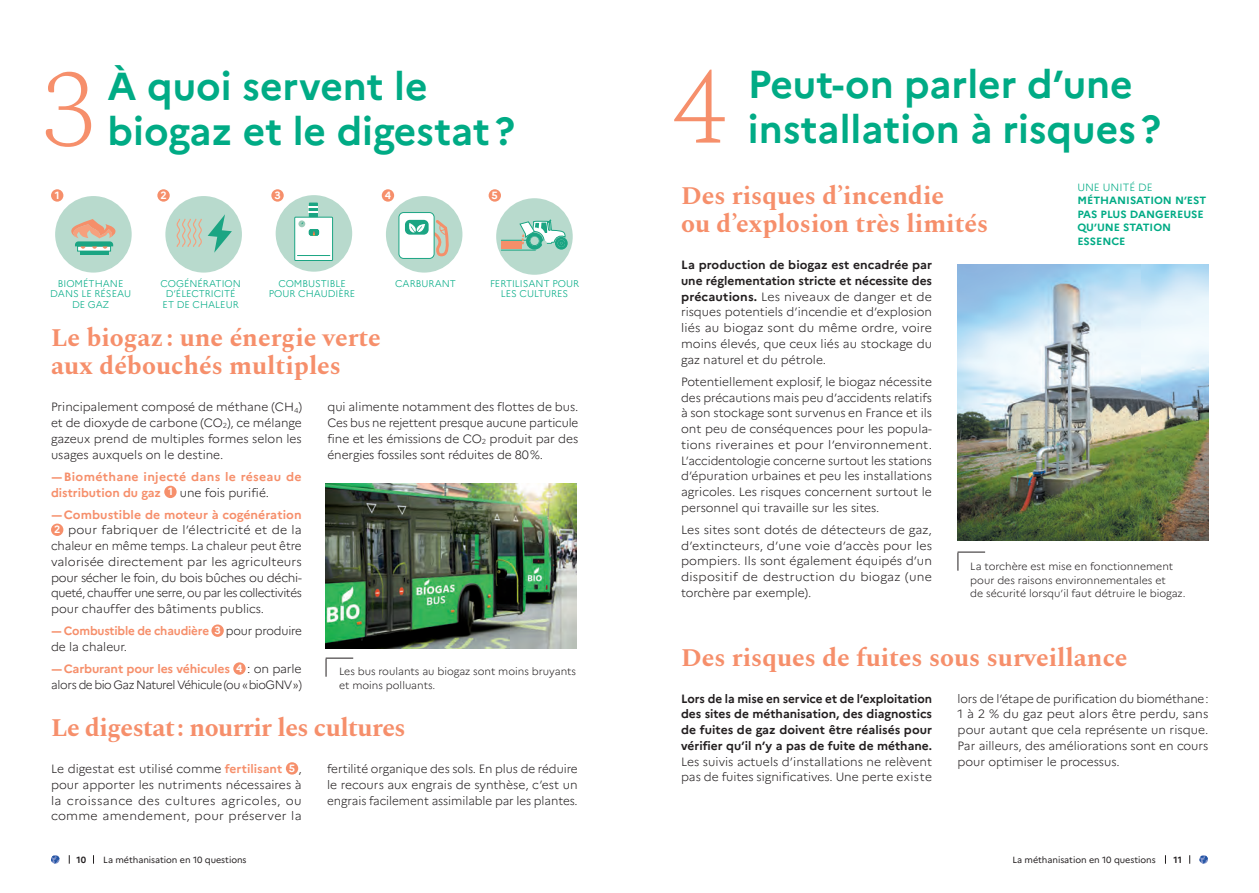
<style>
.page{position:relative;width:1259px;height:893px;background:#fff}
.page>*{position:absolute;margin:0;border:0;box-sizing:border-box;transform-origin:0 0}
.t1{font:200 110.55px "Spectral";color:#f68f6b}
.t2{font:700 39px "Marianne";color:#00ab85}
.t3{font:700 25.5px/28.5px "Spectral";color:#f68f6b}
.t4{font:700 25.5px "Spectral";letter-spacing:-.02em;color:#f68f6b}
.t5{font:300 12px/15.8px "Marianne";color:#231f20;text-align:justify}
.t6{font:700 12px/15.8px "Marianne";color:#231f20;text-align:justify}
.t7{font:300 12px/15.8px "Marianne";letter-spacing:-.045em;color:#231f20}
.t8{font:700 12px/15.8px "Marianne";letter-spacing:.025em;color:#f68f6b}
.t9{font:300 10.5px/13.5px "Marianne";color:#231f20}
.t10{font:700 10.5px/13.5px "Marianne";color:#00ab85}
.t11{font:300 10.5px "Marianne";color:#00ab85}
.t12{font:700 10.5px "Marianne";color:#fff}
.t13{font:300 9.75px/10.5px "Marianne";color:#00ab85;text-align:center}
.t14{font:9px "Marianne";letter-spacing:-.005em;color:#231f20}
.t15{font:700 9px "Marianne";color:#231f20}
.s1{font-style:inherit}
.s2{font-size:10.5px;color:#fff}
.s3{font-weight:300;color:#231f20}
.s4{font-weight:700;color:#f68f6b}
.s5{font-weight:700;font-size:10.5px;color:#fff}
.s6{font-weight:700}
</style>
<div class="page">
<div style="left:286px;top:762px;width:12px;height:13px;background:#f68f6b;border-radius:50%"></div>
<img style="left:957px;top:264px;width:251px;height:276px">
<svg style="left:957px;top:552px;width:28px;height:19px"></svg>
<div style="left:276px;top:195px;width:76px;height:77px;background:#b8dacd;border-radius:50%"></div>
<div style="left:294px;top:217px;width:39px;height:44px;background:#fff;border:1px solid #1ba583"></div>
<svg style="left:309px;top:203px;width:9px;height:14px"></svg>
<svg style="left:309px;top:229px;width:10px;height:7px"></svg>
<svg style="left:298px;top:220px;width:7px;height:7px"></svg>
<hr style="left:297px;top:255px;width:33px;height:1px;background:#1ba583">
<div style="left:386px;top:196px;width:76px;height:77px;background:#b8dacd;border-radius:50%"></div>
<div style="left:399px;top:213px;width:35px;height:45px;background:#fff;border-radius:5px"></div>
<div style="left:398px;top:212px;width:36px;height:47px;border:1px solid #1ba583;border-radius:5px"></div>
<div style="left:405px;top:220px;width:23px;height:15px;background:#1ba583;border-radius:5px"></div>
<svg style="left:408px;top:220px;width:41px;height:36px"></svg>
<div style="left:55px;top:196px;width:77px;height:77px;background:#b8dacd;border-radius:50%"></div>
<hr style="left:80px;top:251px;width:28px;height:3px;background:#1ba583">
<svg style="left:71px;top:219px;width:45px;height:30px"></svg>
<div style="left:496px;top:198px;width:77px;height:77px;background:#b8dacd;border-radius:50%"></div>
<hr style="left:501px;top:250px;width:34px;height:1px;background:#1ba583">
<hr style="left:501px;top:240px;width:34px;height:1px;background:#1ba583">
<svg style="left:513px;top:219px;width:55px;height:31px"></svg>
<div style="left:500px;top:241px;width:21px;height:8px;background:#f58f6a"></div>
<div style="left:165px;top:196px;width:77px;height:77px;background:#b8dacd;border-radius:50%"></div>
<svg style="left:176px;top:218px;width:26px;height:29px"></svg>
<svg style="left:208px;top:214px;width:24px;height:39px"></svg>
<div style="left:51px;top:189px;width:12px;height:13px;background:#f68f6b;border-radius:50%"></div>
<div style="left:157px;top:189px;width:13px;height:13px;background:#f68f6b;border-radius:50%"></div>
<div style="left:271px;top:189px;width:13px;height:13px;background:#f68f6b;border-radius:50%"></div>
<div style="left:382px;top:189px;width:12px;height:13px;background:#f68f6b;border-radius:50%"></div>
<div style="left:488px;top:189px;width:13px;height:13px;background:#f68f6b;border-radius:50%"></div>
<div style="left:164px;top:486px;width:13px;height:12px;background:#f68f6b;border-radius:50%"></div>
<div style="left:51px;top:524px;width:12px;height:12px;background:#f68f6b;border-radius:50%"></div>
<div style="left:211px;top:624px;width:13px;height:13px;background:#f68f6b;border-radius:50%"></div>
<div style="left:233px;top:662px;width:13px;height:13px;background:#f68f6b;border-radius:50%"></div>
<img style="left:326px;top:483px;width:250px;height:165px">
<svg style="left:326px;top:658px;width:27px;height:19px"></svg>
<div style="left:339px;top:662px;width:240px;height:20px;background:#fff"></div>
<svg style="left:51px;top:855px;width:9px;height:9px"></svg>
<svg style="left:1199px;top:855px;width:9px;height:9px"></svg>
<h1 class="t1" style="left:42px;top:29px;width:57px">3</h1>
<h2 class="t2" style="left:107px;top:62px;width:322px">À quoi servent le</h2>
<h2 class="t2" style="left:107px;top:107px;width:409px">biogaz et le digestat?</h2>
<p class="t12" style="left:55px;top:189px;width:6px">1</p>
<p class="t12" style="left:160px;top:189px;width:8px">2</p>
<p class="t12" style="left:274px;top:189px;width:8px">3</p>
<p class="t12" style="left:385px;top:189px;width:8px">4</p>
<p class="t12" style="left:491px;top:189px;width:8px">5</p>
<p class="t13" style="left:50px;top:278px;width:82px">BIOMÉTHANE<br>DANS LE RÉSEAU<br>DE GAZ</p>
<p class="t13" style="left:160px;top:278px;width:82px">COGÉNÉRATION<br>D’ÉLECTRICITÉ<br>ET DE CHALEUR</p>
<p class="t13" style="left:269px;top:278px;width:88px">COMBUSTIBLE<br>POUR CHAUDIÈRE</p>
<p class="t13" style="left:395px;top:278px;width:62px">CARBURANT</p>
<p class="t13" style="left:490px;top:278px;width:91px">FERTILISANT POUR<br>LES CULTURES</p>
<h3 class="t3" style="left:51px;top:321px;width:331px">Le biogaz : une énergie verte aux débouchés multiples</h3>
<p class="t5" style="left:51px;top:399px;width:252px">Principalement composé de méthane (CH<sub>4</sub>) et de dioxyde de carbone (CO<sub>2</sub>), ce mélange gazeux prend de multiples formes selon les usages auxquels on le destine.</p>
<p class="t8" style="left:51px;top:469px;width:252px"><span class="s1">-</span>Biométhane injecté dans le réseau de distribution du gaz <span class="s2">1</span> <span class="s3">une fois purifié.</span></p>
<p class="t5" style="left:51px;top:506px;width:252px"><span class="s4">-</span><span class="s4">Combustible de moteur à cogénération </span><span class="s5">2</span> pour fabriquer de l’électricité et de la chaleur en même temps. La chaleur peut être valorisée directement par les agriculteurs pour sécher le foin, du bois bûches ou déchi&shy;queté, chauffer une serre, ou par les collectivités pour chauffer des bâtiments publics.</p>
<p class="t5" style="left:51px;top:623px;width:252px"><span class="s4">-</span><span class="s4">Combustible de chaudière</span> <span class="s5">3</span> pour produire de la chaleur.</p>
<p class="t7" style="left:51px;top:661px;width:252px"><span class="s4">-</span><span class="s4">Carburant pour les véhicules</span> <span class="s5">4</span> : on parle alors de bio Gaz Naturel Véhicule (ou «bioGNV»)</p>
<p class="t5" style="left:327px;top:399px;width:252px">qui alimente notamment des flottes de bus.<br>Ces bus ne rejettent presque aucune particule fine et les émissions de CO<sub>2</sub> produit par des énergies fossiles sont réduites de 80%.</p>
<p class="t9" style="left:339px;top:665px;width:239px">Les bus roulants au biogaz sont moins bruyants et moins polluants.</p>
<h3 class="t4" style="left:51px;top:709px;width:356px">Le digestat : nourrir les cultures</h3>
<p class="t5" style="left:51px;top:761px;width:252px">Le digestat est utilisé comme <span class="s4">fertilisant</span> <span class="s5">5</span> , pour apporter les nutriments nécessaires à la croissance des cultures agricoles, ou comme amendement, pour préserver la</p>
<p class="t5" style="left:327px;top:761px;width:252px">fertilité organique des sols. En plus de réduire le recours aux engrais de synthèse, c’est un engrais facilement assimilable par les plantes.</p>
<h1 class="t1" style="left:674px;top:26px;width:57px">4</h1>
<h2 class="t2" style="left:748px;top:60px;width:386px">Peut-on parler d’une</h2>
<h2 class="t2" style="left:748px;top:105px;width:414px">installation à risques?</h2>
<p class="t11" style="left:1077px;top:181px;width:77px">UNE UNITÉ DE</p>
<p class="t10" style="left:1077px;top:194px;width:130px">MÉTHANISATION N’EST<br>PAS PLUS DANGEREUSE<br>QU’UNE STATION<br>ESSENCE</p>
<h3 class="t3" style="left:681px;top:179px;width:309px">Des risques d’incendie<br>ou d’explosion très limités</h3>
<p class="t5" style="left:681px;top:257px;width:252px"><span class="s6">La production de biogaz est encadrée par une réglementation stricte et nécessite des précautions.</span> Les niveaux de danger et de risques potentiels d’incendie et d’explosion liés au biogaz sont du même ordre, voire moins élevés, que ceux liés au stockage du gaz naturel et du pétrole.</p>
<p class="t5" style="left:681px;top:374px;width:252px">Potentiellement explosif, le biogaz nécessite des précautions mais peu d’accidents relatifs à son stockage sont survenus en France et ils ont peu de conséquences pour les popula&shy;tions riveraines et pour l’environnement.<br>L’accidentologie concerne surtout les stations d’épuration urbaines et peu les installations agricoles. Les risques concernent surtout le personnel qui travaille sur les sites.</p>
<p class="t5" style="left:681px;top:522px;width:252px">Les sites sont dotés de détecteurs de gaz, d’extincteurs, d’une voie d’accès pour les pompiers. Ils sont également équipés d’un dispositif de destruction du biogaz (une torchère par exemple).</p>
<p class="t9" style="left:970px;top:560px;width:217px">La torchère est mise en fonctionnement pour des raisons environnementales et<br>de sécurité lorsqu’il faut détruire le biogaz.</p>
<h3 class="t3" style="left:681px;top:641px;width:448px">Des risques de fuites sous surveillance</h3>
<p class="t6" style="left:681px;top:690px;width:252px">Lors de la mise en service et de l’exploitation des sites de méthanisation, des diagnostics de fuites de gaz doivent être réalisés pour vérifier qu’il n’y a pas de fuite de méthane.</p>
<p class="t5" style="left:681px;top:753px;width:252px">Les suivis actuels d’installations ne relèvent pas de fuites significatives. Une perte existe</p>
<p class="t5" style="left:957px;top:690px;width:252px">lors de l’étape de purification du biométhane:<br>1 à 2 % du gaz peut alors être perdu, sans pour autant que cela représente un risque.<br>Par ailleurs, des améliorations sont en cours pour optimiser le processus.</p>
<p class="t15" style="left:76px;top:854px;width:12px">10</p>
<p class="t14" style="left:103px;top:854px;width:145px">La méthanisation en 10 questions</p>
<p class="t14" style="left:1012px;top:854px;width:145px">La méthanisation en 10 questions</p>
<p class="t15" style="left:1173px;top:854px;width:10px">11</p>
</div>
